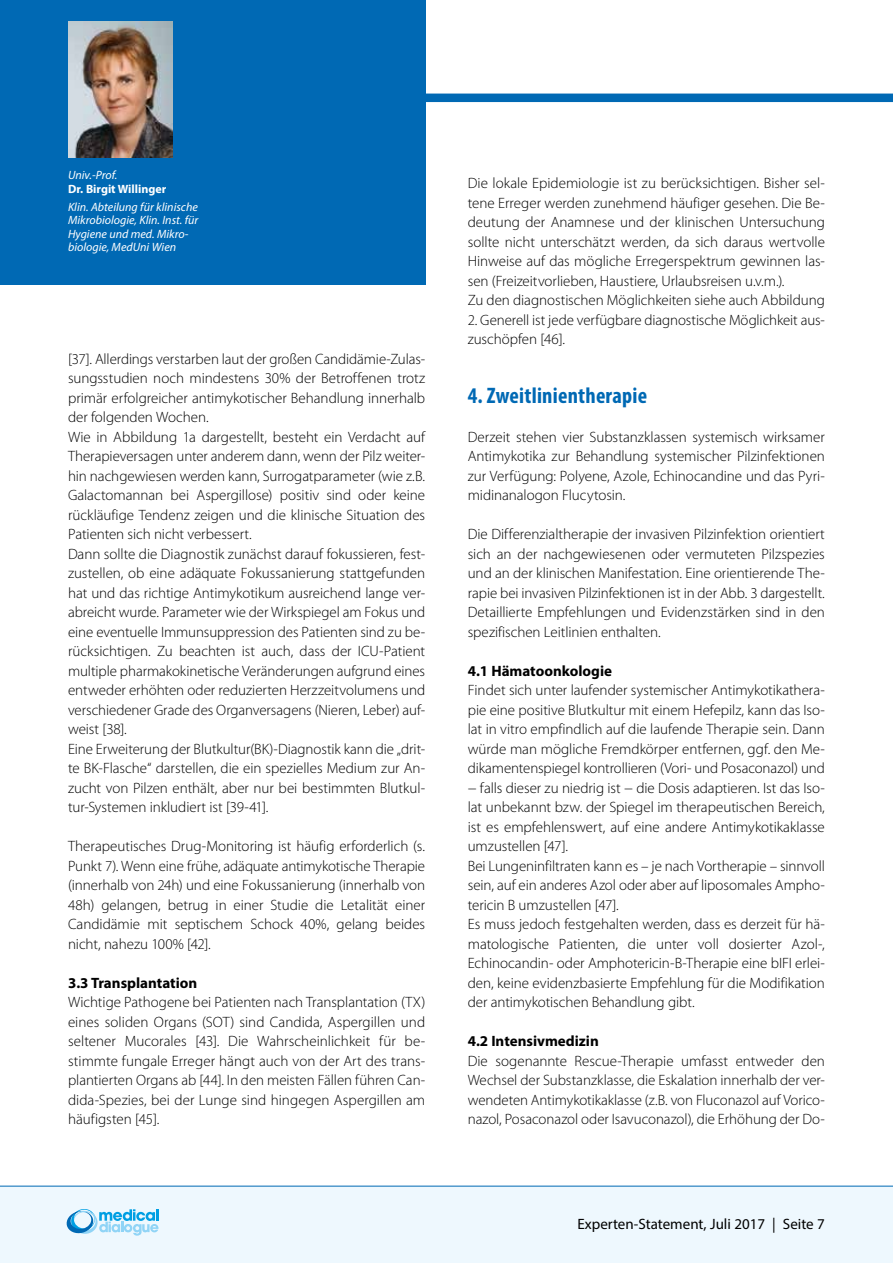
<style>
.page{position:relative;width:893px;height:1263px;background:#fff}
.page>*{position:absolute;margin:0;border:0;box-sizing:border-box;transform-origin:0 0}
.t1{font:700 condensed 22.5px "Myriad Pro";letter-spacing:.01em;color:#0069b4}
.t2{font:300 15px/19.5px "Myriad Pro";letter-spacing:-.005em;color:#000;text-align:justify}
.t3{font:700 15px "Myriad Pro";color:#000}
.t4{font:15px "Myriad Pro";color:#000}
.t5{font:italic 12px/13.5px "Myriad Pro";color:#fff}
.t6{font:700 12px "Myriad Pro";color:#fff}
</style>
<div class="page">
<div style="left:0;top:1186px;width:893px;height:77px;background:#eef8fe"></div>
<svg style="left:66px;top:1209px;width:93px;height:26px"></svg>
<hr style="left:0;top:1186px;width:893px;height:1px;background:#0069b4">
<div style="left:0;top:94px;width:893px;height:8px;background:#0069b4"></div>
<div style="left:0;top:0;width:425px;height:285px;background:#0069b4"></div>
<img style="left:68px;top:21px;width:104px;height:137px">
<p class="t5" style="left:68px;top:168px;width:51px">Univ.-Prof.</p>
<p class="t6" style="left:68px;top:181px;width:100px">Dr. Birgit Willinger</p>
<p class="t5" style="left:68px;top:200px;width:132px">Klin. Abteilung für klinische<br>Mikrobiologie, Klin. Inst. für<br>Hygiene und med. Mikro&shy;biologie, MedUni Wien</p>
<p class="t2" style="left:68px;top:349px;width:359px;text-align:left">[37]. Allerdings verstarben laut der großen Candidämie-Zulas&shy;sungsstudien noch mindestens 30% der Betroffenen trotz primär erfolgreicher antimykotischer Behandlung innerhalb der folgenden Wochen.<br>Wie in Abbildung 1a dargestellt, besteht ein Verdacht auf Therapieversagen unter anderem dann, wenn der Pilz weiter&shy;hin nachgewiesen werden kann, Surrogatparameter (wie z.B.<br>Galactomannan bei Aspergillose) positiv sind oder keine rückläufige Tendenz zeigen und die klinische Situation des Patienten sich nicht verbessert.<br>Dann sollte die Diagnostik zunächst darauf fokussieren, fest&shy;zustellen, ob eine adäquate Fokussanierung stattgefunden hat und das richtige Antimykotikum ausreichend lange ver&shy;abreicht wurde. Parameter wie der Wirkspiegel am Fokus und eine eventuelle Immunsuppression des Patienten sind zu be&shy;rücksichtigen. Zu beachten ist auch, dass der ICU-Patient multiple pharmakokinetische Veränderungen aufgrund eines entweder erhöhten oder reduzierten Herzzeitvolumens und verschiedener Grade des Organversagens (Nieren, Leber) auf&shy;weist [38].<br>Eine Erweiterung der Blutkultur(BK)-Diagnostik kann die „drit&shy;te BK-Flasche“ darstellen, die ein spezielles Medium zur An&shy;zucht von Pilzen enthält, aber nur bei bestimmten Blutkul&shy;tur-Systemen inkludiert ist [39-41].</p>
<p class="t2" style="left:68px;top:837px;width:359px">Therapeutisches Drug-Monitoring ist häufig erforderlich (s.<br>Punkt 7). Wenn eine frühe, adäquate antimykotische Therapie (innerhalb von 24h) und eine Fokussanierung (innerhalb von 48h) gelangen, betrug in einer Studie die Letalität einer Candidämie mit septischem Schock 40%, gelang beides nicht, nahezu 100% [42].</p>
<p class="t3" style="left:68px;top:973px;width:131px">3.3 Transplantation</p>
<p class="t2" style="left:68px;top:993px;width:359px">Wichtige Pathogene bei Patienten nach Transplantation (TX) eines soliden Organs (SOT) sind Candida, Aspergillen und seltener Mucorales [43]. Die Wahrscheinlichkeit für be&shy;stimmte fungale Erreger hängt auch von der Art des trans&shy;plantierten Organs ab [44]. In den meisten Fällen führen Can&shy;dida-Spezies, bei der Lunge sind hingegen Aspergillen am häufigsten [45].</p>
<p class="t2" style="left:468px;top:174px;width:359px;text-align:left">Die lokale Epidemiologie ist zu berücksichtigen. Bisher sel&shy;tene Erreger werden zunehmend häufiger gesehen. Die Be&shy;deutung der Anamnese und der klinischen Untersuchung sollte nicht unterschätzt werden, da sich daraus wertvolle Hinweise auf das mögliche Erregerspektrum gewinnen las&shy;sen (Freizeitvorlieben, Haustiere, Urlaubsreisen u.v.m.).<br>Zu den diagnostischen Möglichkeiten siehe auch Abbildung</p>
<p class="t2" style="left:468px;top:310px;width:359px">2. Generell ist jede verfügbare diagnostische Möglichkeit aus&shy;zuschöpfen [46].</p>
<h1 class="t1" style="left:468px;top:381px;width:181px">4. Zweitlinientherapie</h1>
<p class="t2" style="left:468px;top:427px;width:359px">Derzeit stehen vier Substanzklassen systemisch wirksamer Antimykotika zur Behandlung systemischer Pilzinfektionen zur Verfügung: Polyene, Azole, Echinocandine und das Pyri&shy;midinanalogon Flucytosin.</p>
<p class="t2" style="left:468px;top:525px;width:359px">Die Differenzialtherapie der invasiven Pilzinfektion orientiert sich an der nachgewiesenen oder vermuteten Pilzspezies und an der klinischen Manifestation. Eine orientierende The&shy;rapie bei invasiven Pilzinfektionen ist in der Abb. 3 dargestellt.<br>Detaillierte Empfehlungen und Evidenzstärken sind in den spezifischen Leitlinien enthalten.</p>
<p class="t3" style="left:468px;top:661px;width:146px">4.1 Hämatoonkologie</p>
<p class="t2" style="left:468px;top:681px;width:359px;text-align:left">Findet sich unter laufender systemischer Antimykotikathera&shy;pie eine positive Blutkultur mit einem Hefepilz, kann das Iso&shy;lat in vitro empfindlich auf die laufende Therapie sein. Dann würde man mögliche Fremdkörper entfernen, ggf. den Me&shy;dikamentenspiegel kontrollieren (Vori- und Posaconazol) und − falls dieser zu niedrig ist − die Dosis adaptieren. Ist das Iso&shy;lat unbekannt bzw. der Spiegel im therapeutischen Bereich, ist es empfehlenswert, auf eine andere Antimykotikaklasse umzustellen [47].<br>Bei Lungeninfiltraten kann es – je nach Vortherapie – sinnvoll sein, auf ein anderes Azol oder aber auf liposomales Ampho&shy;tericin B umzustellen [47].<br>Es muss jedoch festgehalten werden, dass es derzeit für hä&shy;matologische Patienten, die unter voll dosierter Azol-, Echinocandin- oder Amphotericin-B-Therapie eine bIFI erlei&shy;den, keine evidenzbasierte Empfehlung für die Modifikation der antimykotischen Behandlung gibt.</p>
<p class="t3" style="left:468px;top:1031px;width:133px">4.2 Intensivmedizin</p>
<p class="t2" style="left:468px;top:1051px;width:359px">Die sogenannte Rescue-Therapie umfasst entweder den Wechsel der Substanzklasse, die Eskalation innerhalb der ver&shy;wendeten Antimykotikaklasse (z.B. von Fluconazol auf Vorico&shy;nazol, Posaconazol oder Isavuconazol), die Erhöhung der Do-</p>
<p class="t4" style="left:577px;top:1214px;width:249px">Experten-Statement, Juli 2017 | Seite 7</p>
</div>
